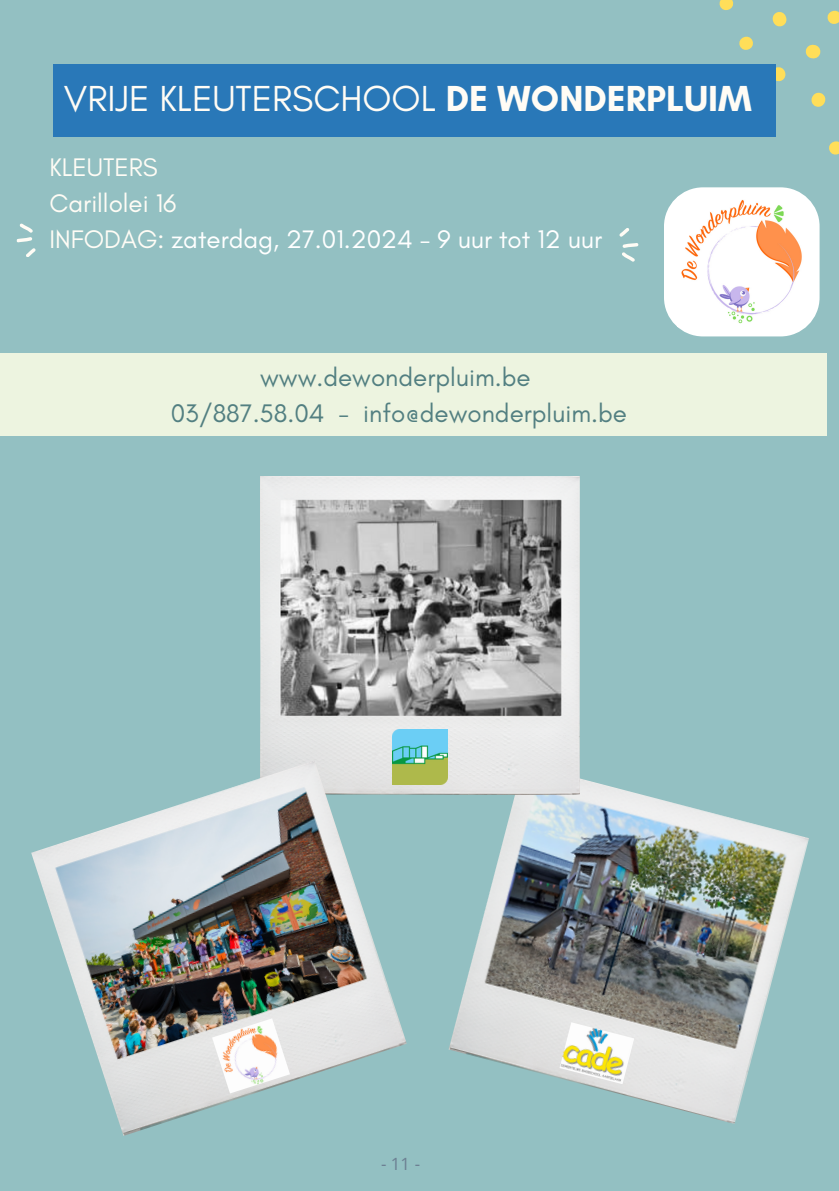
<style>
.page{position:relative;width:839px;height:1191px;background:#fff}
.page>*{position:absolute;margin:0;border:0;box-sizing:border-box;transform-origin:0 0}
.t1{font:36.8px "Glacial Indifference";color:#fffcf5}
.t2{font:26px "Glacial Indifference";color:#527f81}
.t3{font:26px "Glacial Indifference";color:#fff}
.t4{font:26px "Glacial Indifference";color:#fffcf5}
.t5{font:17px "Open Sans";color:#6c7f92}
.s1{font-weight:700}
.s2{color:#fffcf5}
</style>
<div class="page">
<div style="left:0;top:0;width:838px;height:1191px;background:#93c0c2"></div>
<svg style="left:719px;top:0;width:15px;height:10px"></svg>
<svg style="left:772px;top:12px;width:15px;height:15px"></svg>
<svg style="left:739px;top:36px;width:14px;height:14px"></svg>
<svg style="left:775px;top:65px;width:11px;height:18px"></svg>
<svg style="left:805px;top:44px;width:16px;height:15px"></svg>
<svg style="left:827px;top:10px;width:11px;height:14px"></svg>
<svg style="left:811px;top:92px;width:15px;height:15px"></svg>
<svg style="left:829px;top:141px;width:9px;height:14px"></svg>
<svg style="left:26px;top:248px;width:10px;height:9px"></svg>
<svg style="left:16px;top:223px;width:17px;height:19px"></svg>
<svg style="left:619px;top:228px;width:10px;height:9px"></svg>
<svg style="left:622px;top:243px;width:16px;height:19px"></svg>
<img style="left:448px;top:764px;width:361px;height:360px">
<img style="left:559px;top:1022px;width:75px;height:62px">
<img style="left:261px;top:476px;width:318px;height:319px">
<img style="left:392px;top:729px;width:56px;height:56px">
<div style="left:53px;top:64px;width:722px;height:73px;background:#2978b8"></div>
<div style="left:0;top:353px;width:827px;height:83px;background:#edf4e0"></div>
<div style="left:664px;top:187px;width:155px;height:149px;background:#fff;border-radius:39px"></div>
<img style="left:681px;top:199px;width:121px;height:125px">
<img style="left:31px;top:761px;width:376px;height:375px">
<img style="left:212px;top:1018px;width:78px;height:75px">
<p class="t1" style="left:64px;top:76px;width:689px">VRIJE KLEUTERSCHOOL <span class="s1">DE WONDERPLUIM</span></p>
<p class="t4" style="left:50px;top:151px;width:110px">KLEUTERS</p>
<p class="t4" style="left:50px;top:187px;width:128px">Carillolei 16</p>
<p class="t3" style="left:50px;top:223px;width:554px"><span class="s2">INFODAG:</span> zaterdag, 27.01.2024 - 9 uur tot 12 uur</p>
<p class="t2" style="left:260px;top:361px;width:272px">www.dewonderpluim.be</p>
<p class="t2" style="left:171px;top:397px;width:458px">03/887.58.04 - info@dewonderpluim.be</p>
<p class="t5" style="left:381px;top:1152px;width:40px">- 11 -</p>
</div>
